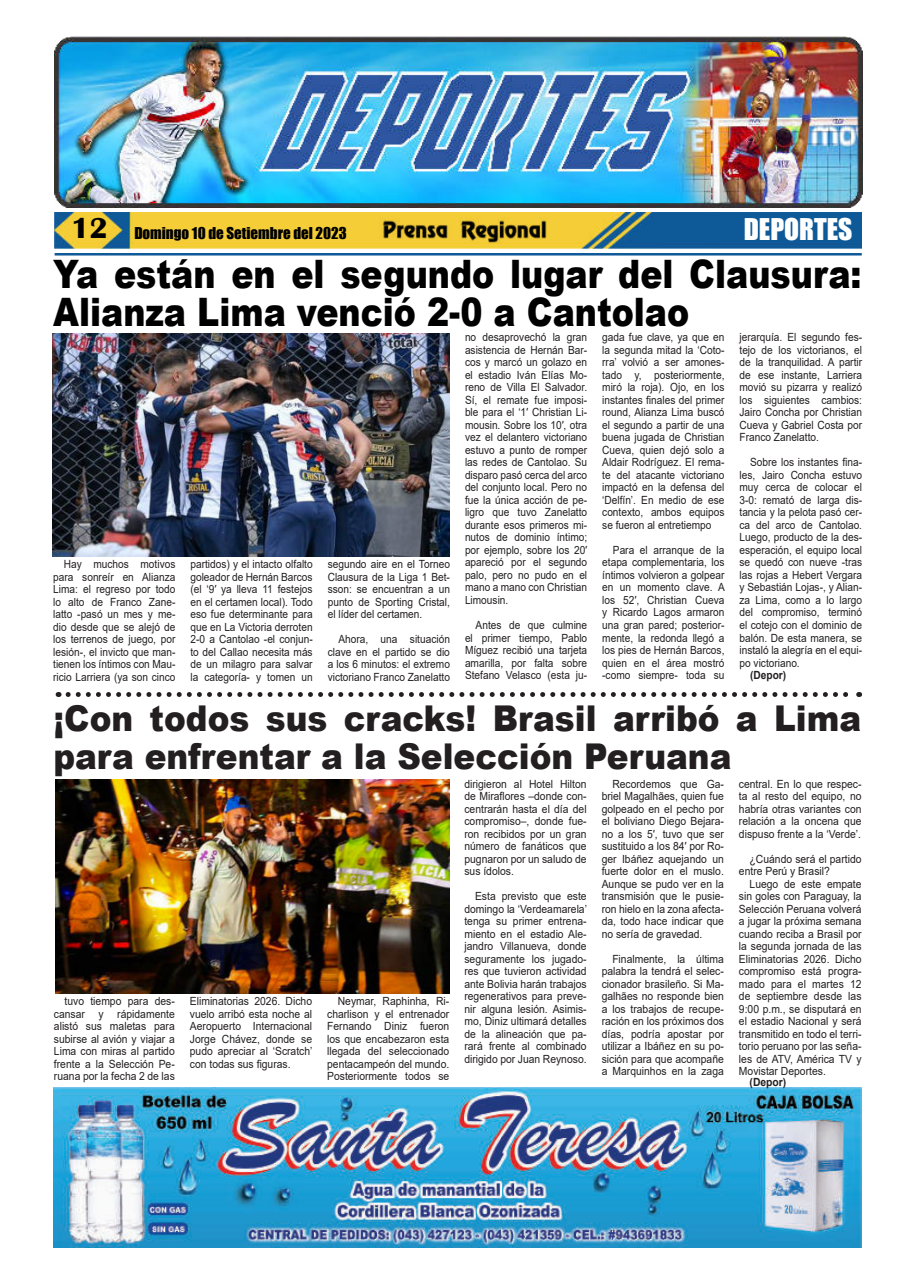
<style>
.page{position:relative;width:915px;height:1283px;background:#fff}
.page>*{position:absolute;margin:0;border:0;box-sizing:border-box;transform-origin:0 0}
.t1{font:900 39.25px/37.5px "Arial";color:#000;scale:.85 1}
.t2{font:900 35.5px/37.5px "Arial";color:#231f20;scale:.92 1}
.t3{font:27.5px "Impact";color:#fff}
.t4{font:15px "Impact";color:#000}
.t5{font:11.25px/12.5px "Arial";color:#231f20;text-align:justify;scale:.9 1}
.t6{font:11.25px/12.5px "Arial";color:#231f20;text-align:justify;scale:.92 1}
.t7{font:700 11.25px "Arial";color:#231f20;scale:.9 1}
.t8{font:700 11.25px "Arial";color:#231f20;scale:.92 1}
.s1{font-family:"Britannic";font-weight:700;font-size:30px}
</style>
<div class="page">
<img style="left:55px;top:212px;width:806px;height:36px">
<hr style="left:55px;top:253px;width:806px;height:2px;background:#0f5998">
<img style="left:379px;top:217px;width:170px;height:26px">
<img style="left:55px;top:37px;width:806px;height:170px">
<img style="left:53px;top:333px;width:396px;height:223px">
<img style="left:53px;top:1087px;width:808px;height:160px">
<svg style="left:68px;top:692px;width:791px;height:5px"></svg>
<img style="left:56px;top:779px;width:393px;height:214px">
<h3 class="t4" style="left:71px;top:227px;width:277px"><span class="s1">12</span> Domingo 10 de Setiembre del 2023</h3>
<h3 class="t3" style="left:743px;top:218px;width:110px">DEPORTES</h3>
<h1 class="t1" style="left:53px;top:259px;width:952px">Ya están en el segundo lugar del Clausura:<br>Alianza Lima venció 2-0 a Cantolao</h1>
<p class="t5" style="left:602px;top:332px;width:137px">gada fue clave, ya que en la segunda mitad la ‘Coto&shy;rra’ volvió a ser amones&shy;tado y, posteriormente, miró la roja). Ojo, en los instantes finales del primer round, Alianza Lima buscó el segundo a partir de una buena jugada de Christian Cueva, quien dejó solo a Aldair Rodríguez. El rema&shy;te del atacante victoriano impactó en la defensa del ‘Delfín’. En medio de ese contexto, ambos equipos se fueron al entretiempo</p>
<p class="t5" style="left:602px;top:545px;width:138px;text-indent:11px">Para el arranque de la etapa complementaria, los íntimos volvieron a golpear en un momento clave. A los 52′, Christian Cueva y Ricardo Lagos armaron una gran pared; posterior&shy;mente, la redonda llegó a los pies de Hernán Barcos, quien en el área mostró -como siempre- toda su</p>
<p class="t5" style="left:739px;top:332px;width:138px">jerarquía. El segundo fes&shy;tejo de los victorianos, el de la tranquilidad. A partir de ese instante, Larriera movió su pizarra y realizó los siguientes cambios:<br>Jairo Concha por Christian Cueva y Gabriel Costa por Franco Zanelatto.</p>
<p class="t5" style="left:739px;top:456px;width:138px;text-indent:11px">Sobre los instantes fina&shy;les, Jairo Concha estuvo muy cerca de colocar el 3-0: remató de larga dis&shy;tancia y la pelota pasó cer&shy;ca del arco de Cantolao.<br>Luego, producto de la des&shy;esperación, el equipo local se quedó con nueve -tras las rojas a Hebert Vergara y Sebastián Lojas-, y Alian&shy;za Lima, como a lo largo del compromiso, terminó el cotejo con el dominio de balón. De esta manera, se instaló la alegría en el equi&shy;po victoriano.</p>
<p class="t7" style="left:750px;top:671px;width:41px">(Depor)</p>
<h2 class="t2" style="left:53px;top:703px;width:879px">¡Con todos sus cracks! Brasil arribó a Lima para enfrentar a la Selección Peruana</h2>
<p class="t5" style="left:465px;top:332px;width:137px">no desaprovechó la gran asistencia de Hernán Bar&shy;cos y marcó un golazo en el estadio Iván Elías Mo&shy;reno de Villa El Salvador.<br>Sí, el remate fue imposi&shy;ble para el ‘1′ Christian Li&shy;mousin. Sobre los 10′, otra vez el delantero victoriano estuvo a punto de romper las redes de Cantolao. Su disparo pasó cerca del arco del conjunto local. Pero no fue la única acción de pe&shy;ligro que tuvo Zanelatto durante esos primeros mi&shy;nutos de dominio íntimo; por ejemplo, sobre los 20′ apareció por el segundo palo, pero no pudo en el mano a mano con Christian Limousin.</p>
<p class="t5" style="left:465px;top:620px;width:137px;text-indent:11px">Antes de que culmine el primer tiempo, Pablo Míguez recibió una tarjeta amarilla, por falta sobre Stefano Velasco (esta ju-</p>
<p class="t5" style="left:53px;top:559px;width:137px;text-indent:11px">Hay muchos motivos para sonreír en Alianza Lima: el regreso por todo lo alto de Franco Zane&shy;latto -pasó un mes y me&shy;dio desde que se alejó de los terrenos de juego, por lesión-, el invicto que man&shy;tienen los íntimos con Mau&shy;ricio Larriera (ya son cinco</p>
<p class="t5" style="left:190px;top:559px;width:137px">partidos) y el intacto olfalto goleador de Hernán Barcos (el ‘9′ ya lleva 11 festejos en el certamen local). Todo eso fue determinante para que en La Victoria derroten 2-0 a Cantolao -el conjun&shy;to del Callao necesita más de un milagro para salvar la categoría- y tomen un</p>
<p class="t5" style="left:327px;top:559px;width:137px">segundo aire en el Torneo Clausura de la Liga 1 Bet&shy;sson: se encuentran a un punto de Sporting Cristal, el líder del certamen.</p>
<p class="t5" style="left:327px;top:634px;width:137px;text-indent:11px">Ahora, una situación clave en el partido se dio a los 6 minutos: el extremo victoriano Franco Zanelatto</p>
<p class="t6" style="left:54px;top:996px;width:133px;text-indent:11px">tuvo tiempo para des&shy;cansar y rápidamente alistó sus maletas para subirse al avión y viajar a Lima con miras al partido frente a la Selección Pe&shy;ruana por la fecha 2 de las</p>
<p class="t6" style="left:190px;top:996px;width:135px">Eliminatorias 2026. Dicho vuelo arribó esta noche al Aeropuerto Internacional Jorge Chávez, donde se pudo apreciar al ‘Scratch’ con todas sus figuras.</p>
<p class="t6" style="left:327px;top:996px;width:134px;text-indent:11px">Neymar, Raphinha, Ri&shy;charlison y el entrenador Fernando Diniz fueron los que encabezaron esta llegada del seleccionado pentacampeón del mundo.<br>Posteriormente todos se</p>
<p class="t6" style="left:464px;top:778px;width:134px">dirigieron al Hotel Hilton de Miraflores –donde con&shy;centrarán hasta el día del compromiso–, donde fue&shy;ron recibidos por un gran número de fanáticos que pugnaron por un saludo de sus ídolos.</p>
<p class="t6" style="left:464px;top:891px;width:135px;text-indent:11px">Esta previsto que este domingo la ‘Verdeamarela’ tenga su primer entrena&shy;miento en el estadio Ale&shy;jandro Villanueva, donde seguramente los jugado&shy;res que tuvieron actividad ante Bolivia harán trabajos regenerativos para preve&shy;nir alguna lesión. Asimis&shy;mo, Diniz ultimará detalles de la alineación que pa&shy;rará frente al combinado dirigido por Juan Reynoso.</p>
<p class="t6" style="left:601px;top:778px;width:134px;text-indent:11px">Recordemos que Ga&shy;briel Magalhães, quien fue golpeado en el pecho por el boliviano Diego Bejara&shy;no a los 5′, tuvo que ser sustituido a los 84′ por Ro&shy;ger Ibáñez aquejando un fuerte dolor en el muslo.<br>Aunque se pudo ver en la transmisión que le pusie&shy;ron hielo en la zona afecta&shy;da, todo hace indicar que no sería de gravedad.</p>
<p class="t6" style="left:601px;top:953px;width:134px;text-indent:11px">Finalmente, la última palabra la tendrá el selec&shy;cionador brasileño. Si Ma&shy;galhães no responde bien a los trabajos de recupe&shy;ración en los próximos dos días, podría apostar por utilizar a Ibáñez en su po&shy;sición para que acompañe a Marquinhos en la zaga</p>
<p class="t6" style="left:738px;top:778px;width:135px">central. En lo que respec&shy;ta al resto del equipo, no habría otras variantes con relación a la oncena que dispuso frente a la ‘Verde’.</p>
<p class="t6" style="left:738px;top:853px;width:135px;text-indent:11px">¿Cuándo será el partido entre Perú y Brasil?</p>
<p class="t6" style="left:738px;top:878px;width:135px;text-indent:11px">Luego de este empate sin goles con Paraguay, la Selección Peruana volverá a jugar la próxima semana cuando reciba a Brasil por la segunda jornada de las Eliminatorias 2026. Dicho compromiso está progra&shy;mado para el martes 12 de septiembre desde las 9:00 p.m., se disputará en el estadio Nacional y será transmitido en todo el terri&shy;torio peruano por las seña&shy;les de ATV, América TV y Movistar Deportes.</p>
<p class="t8" style="left:749px;top:1078px;width:41px">(Depor)</p>
</div>
